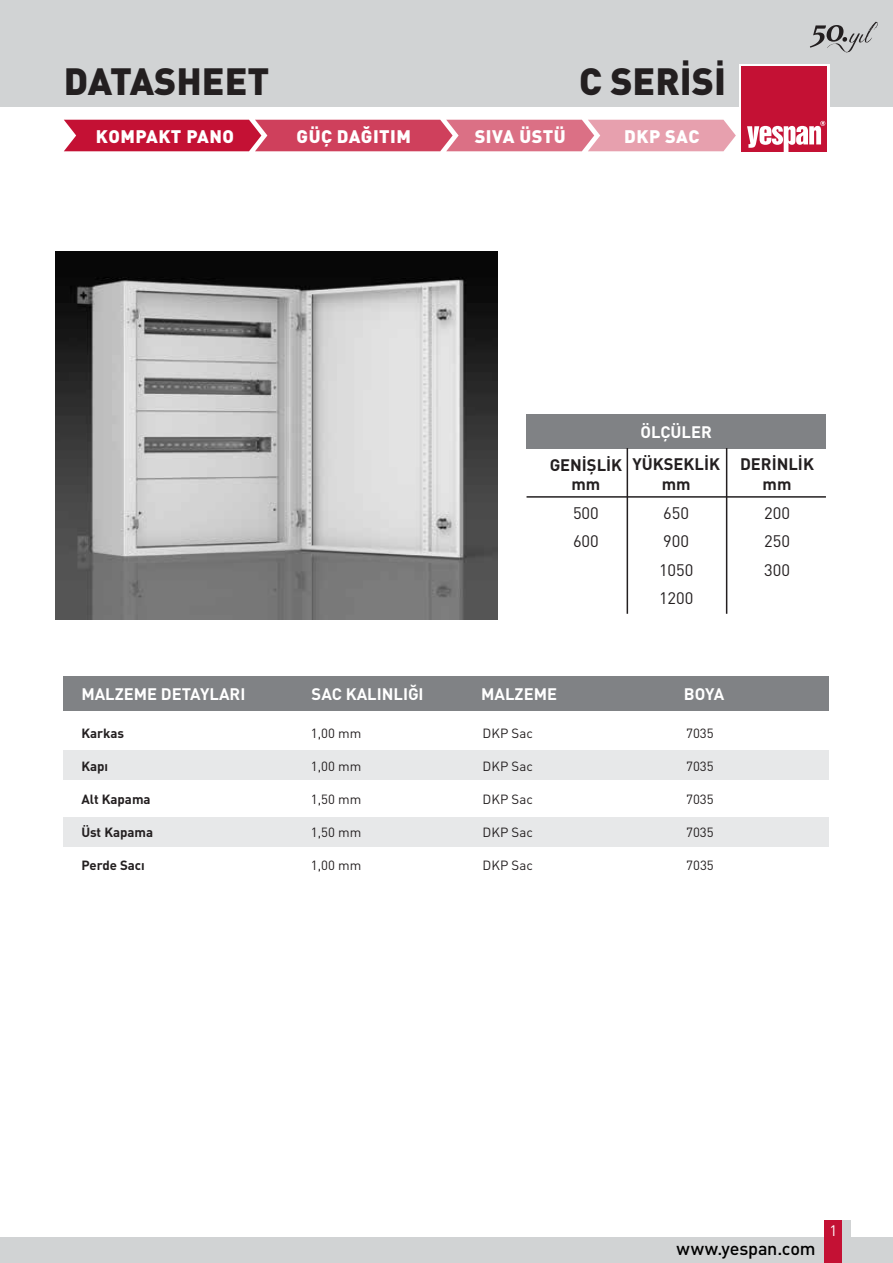
<style>
.page{position:relative;width:893px;height:1263px;background:#fff}
.page>*{position:absolute;margin:0;border:0;box-sizing:border-box;transform-origin:0 0}
.t1{font:900 37.5px "DIN Pro";color:#231f20}
.t2{font:900 18px "DIN Pro";letter-spacing:.025em;color:#fff}
.t3{font:500 18px "DIN Pro";letter-spacing:-.01em;color:#000}
.t4{font:700 16.5px "DIN Pro";color:#fff}
.t5{font:700 16.5px/19.8px "DIN Pro";color:#231f20;text-align:center}
.t6{font:16.5px/28.5px "DIN Pro";color:#231f20}
.t7{font:15px "DIN Pro";color:#fff}
.t8{font:13.2px "DIN Pro";color:#231f20}
.t9{font:700 13.2px "DIN Pro";color:#231f20}
</style>
<div class="page">
<div style="left:64px;top:750px;width:765px;height:30px;background:#e7e8e9"></div>
<div style="left:64px;top:817px;width:765px;height:30px;background:#e7e8e9"></div>
<div style="left:64px;top:676px;width:765px;height:34px;background:#808285"></div>
<div style="left:0;top:1237px;width:893px;height:26px;background:#d1d3d4"></div>
<div style="left:825px;top:1220px;width:17px;height:43px;background:#c41134"></div>
<div style="left:842px;top:1220px;width:8px;height:43px;background:#d1d3d4"></div>
<div style="left:527px;top:414px;width:299px;height:34px;background:#808285"></div>
<svg style="left:64px;top:120px;width:672px;height:31px;background:#d55871"></svg>
<div style="left:0;top:0;width:893px;height:106px;background:#d1d3d4"></div>
<div style="left:739px;top:64px;width:90px;height:90px;background:#fff"></div>
<div style="left:741px;top:66px;width:86px;height:86px;background:#c41134"></div>
<svg style="left:747px;top:121px;width:78px;height:31px"></svg>
<svg style="left:810px;top:22px;width:68px;height:30px"></svg>
<hr style="left:627px;top:448px;width:1px;height:166px;background:#231f20">
<hr style="left:526px;top:496px;width:300px;height:2px;background:#231f20">
<hr style="left:726px;top:448px;width:1px;height:166px;background:#231f20">
<img style="left:56px;top:252px;width:442px;height:367px">
<h1 class="t1" style="left:64px;top:56px;width:207px">DATASHEET</h1>
<h1 class="t1" style="left:579px;top:56px;width:148px">C SERİSİ</h1>
<h2 class="t2" style="left:96px;top:124px;width:139px">KOMPAKT PANO</h2>
<h2 class="t2" style="left:297px;top:124px;width:116px">GÜÇ DAĞITIM</h2>
<h2 class="t2" style="left:475px;top:124px;width:92px">SIVA ÜSTÜ</h2>
<h2 class="t2" style="left:624px;top:124px;width:77px">DKP SAC</h2>
<p class="t5" style="left:550px;top:454px;width:74px">GENİŞLİK mm</p>
<p class="t6" style="left:573px;top:498px;width:27px">500<br>600</p>
<p class="t4" style="left:641px;top:420px;width:73px">ÖLÇÜLER</p>
<p class="t5" style="left:632px;top:454px;width:89px">YÜKSEKLİK mm</p>
<p class="t6" style="left:659px;top:498px;width:36px">650<br>900<br>1050<br>1200</p>
<p class="t5" style="left:740px;top:454px;width:75px">DERİNLİK mm</p>
<p class="t6" style="left:764px;top:498px;width:27px;text-align:justify">200<br>250<br>300</p>
<p class="t4" style="left:81px;top:682px;width:166px">MALZEME DETAYLARI</p>
<p class="t4" style="left:312px;top:682px;width:113px">SAC KALINLIĞI</p>
<p class="t4" style="left:481px;top:682px;width:77px">MALZEME</p>
<p class="t4" style="left:684px;top:682px;width:42px">BOYA</p>
<p class="t9" style="left:81px;top:724px;width:44px">Karkas</p>
<p class="t8" style="left:311px;top:724px;width:52px">1,00 mm</p>
<p class="t8" style="left:483px;top:724px;width:52px">DKP Sac</p>
<p class="t8" style="left:686px;top:724px;width:29px">7035</p>
<p class="t9" style="left:81px;top:757px;width:28px">Kapı</p>
<p class="t8" style="left:311px;top:757px;width:52px">1,00 mm</p>
<p class="t8" style="left:483px;top:757px;width:52px">DKP Sac</p>
<p class="t8" style="left:686px;top:757px;width:29px">7035</p>
<p class="t9" style="left:81px;top:790px;width:71px">Alt Kapama</p>
<p class="t8" style="left:311px;top:790px;width:52px">1,50 mm</p>
<p class="t8" style="left:483px;top:790px;width:52px">DKP Sac</p>
<p class="t8" style="left:686px;top:790px;width:29px">7035</p>
<p class="t9" style="left:81px;top:823px;width:73px">Üst Kapama</p>
<p class="t8" style="left:311px;top:823px;width:52px">1,50 mm</p>
<p class="t8" style="left:483px;top:823px;width:52px">DKP Sac</p>
<p class="t8" style="left:686px;top:823px;width:29px">7035</p>
<p class="t9" style="left:81px;top:856px;width:65px">Perde Sacı</p>
<p class="t8" style="left:311px;top:856px;width:52px">1,00 mm</p>
<p class="t8" style="left:483px;top:856px;width:52px">DKP Sac</p>
<p class="t8" style="left:686px;top:856px;width:29px">7035</p>
<h2 class="t3" style="left:677px;top:1236px;width:141px">www.yespan.com</h2>
<p class="t7" style="left:829px;top:1220px;width:9px">1</p>
</div>
